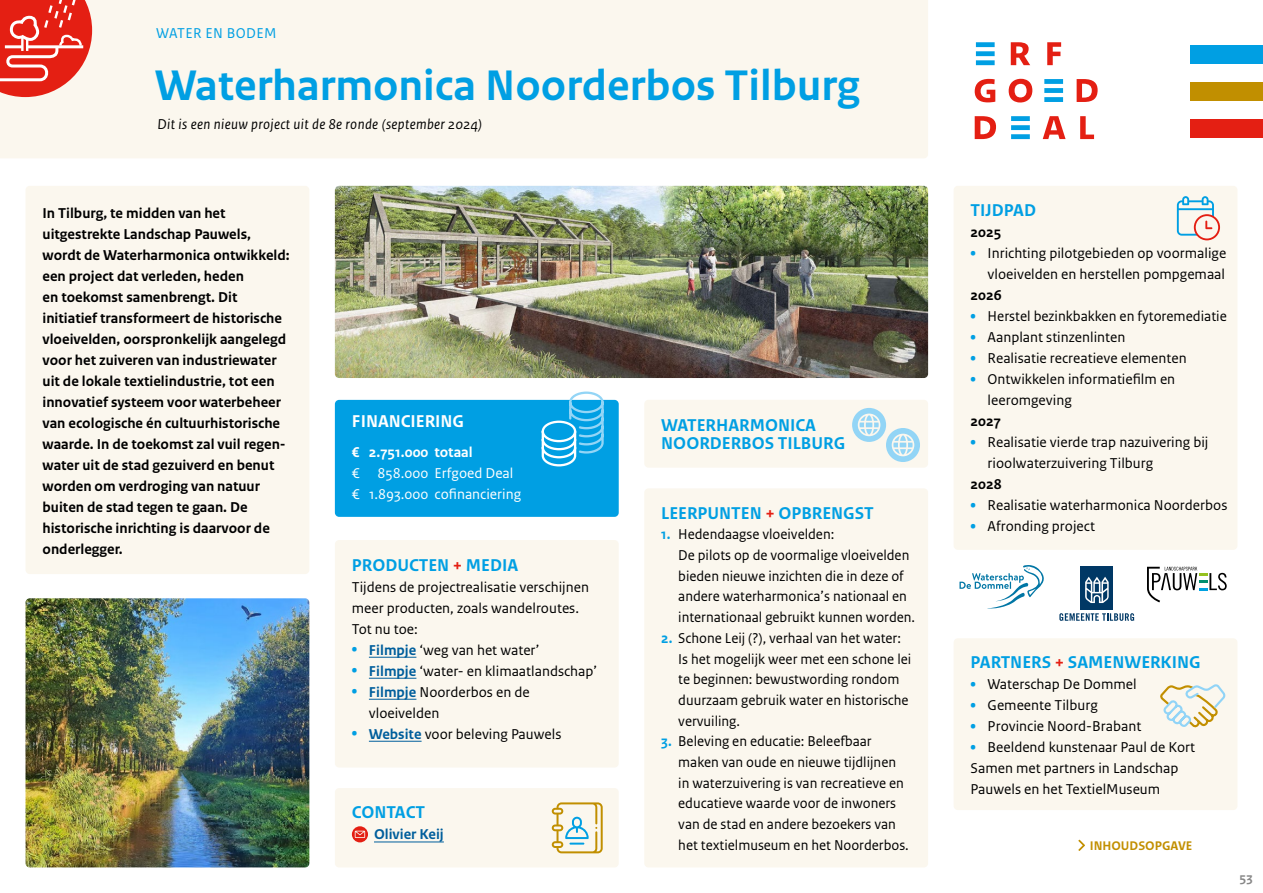
<style>
.page{position:relative;width:1263px;height:893px;background:#fff}
.page>*{position:absolute;margin:0;border:0;box-sizing:border-box;transform-origin:0 0}
.t1{font:700 45px "Rijksoverheid Sans Text";color:#009fe3}
.t2{font:700 18px/18px "Rijksoverheid Sans Text";color:#009fe3}
.t3{font:700 18px "Rijksoverheid Sans Text";color:#fff}
.t4{font:15px/20.7px "Rijksoverheid Sans Text";color:#000}
.t5{font:700 15px/21px "Rijksoverheid Sans Text";color:#000}
.t6{font:italic 15px "Rijksoverheid Sans Text";letter-spacing:.025em;color:#000}
.t7{font:15px/21px "Rijksoverheid Sans Text";color:#fff}
.t8{font:700 15px "Rijksoverheid Sans Text";color:#fff}
.t9{font:15px "Rijksoverheid Sans Text";letter-spacing:.025em;color:#009fe3}
.t10{font:700 15px "Rijksoverheid Sans Text";color:#005e9c}
.t11{font:700 13.5px "Rijksoverheid Sans Text";color:#878787}
.t12{font:700 13.2px "Rijksoverheid Sans Text";color:#c28f00}
.s1{color:#e41f13}
.s2{font-weight:700;font-size:19.5px;color:#009fe3}
.s3{font-weight:700;color:#005e9c}
.s4{font-weight:700;color:#009fe3}
</style>
<div class="page">
<div style="left:0;top:0;width:928px;height:158px;background:#fbf7ee"></div>
<div style="left:1190px;top:45px;width:73px;height:19px;background:#009fe3"></div>
<div style="left:1190px;top:120px;width:73px;height:18px;background:#e41f13"></div>
<div style="left:1190px;top:82px;width:73px;height:19px;background:#c18f00"></div>
<svg style="left:1011px;top:42px;width:19px;height:23px"></svg>
<svg style="left:1047px;top:42px;width:14px;height:23px"></svg>
<svg style="left:975px;top:79px;width:20px;height:23px"></svg>
<svg style="left:1009px;top:79px;width:23px;height:23px"></svg>
<svg style="left:1076px;top:79px;width:21px;height:23px"></svg>
<svg style="left:975px;top:116px;width:21px;height:23px"></svg>
<svg style="left:1043px;top:116px;width:22px;height:23px"></svg>
<svg style="left:1080px;top:116px;width:14px;height:23px"></svg>
<svg style="left:976px;top:42px;width:19px;height:23px"></svg>
<svg style="left:1011px;top:116px;width:19px;height:23px"></svg>
<svg style="left:1044px;top:79px;width:19px;height:23px"></svg>
<svg style="left:0;top:0;width:92px;height:97px;background:#ea544a"></svg>
<img style="left:335px;top:186px;width:593px;height:192px">
<div style="left:26px;top:186px;width:283px;height:388px;background:#fbf7ee;border-radius:4px"></div>
<div style="left:335px;top:400px;width:284px;height:117px;background:#009fe3;border-radius:4px"></div>
<svg style="left:540px;top:391px;width:65px;height:76px"></svg>
<div style="left:954px;top:638px;width:283px;height:172px;background:#fbf7ee;border-radius:4px"></div>
<svg style="left:1160px;top:684px;width:66px;height:44px"></svg>
<div style="left:335px;top:788px;width:284px;height:79px;background:#fbf7ee;border-radius:4px"></div>
<hr style="left:374px;top:842px;width:70px;height:1px;background:#005e9c">
<svg style="left:352px;top:826px;width:16px;height:16px"></svg>
<svg style="left:552px;top:802px;width:51px;height:51px"></svg>
<div style="left:644px;top:488px;width:284px;height:379px;background:#fbf7ee;border-radius:4px"></div>
<div style="left:954px;top:186px;width:283px;height:364px;background:#fbf7ee;border-radius:4px"></div>
<svg style="left:1177px;top:196px;width:43px;height:44px"></svg>
<div style="left:335px;top:540px;width:284px;height:227px;background:#fbf7ee;border-radius:4px"></div>
<hr style="left:369px;top:657px;width:47px;height:1px;background:#005e9c">
<hr style="left:369px;top:678px;width:47px;height:1px;background:#005e9c">
<hr style="left:369px;top:699px;width:47px;height:1px;background:#005e9c">
<hr style="left:369px;top:741px;width:53px;height:1px;background:#005e9c">
<img style="left:26px;top:598px;width:283px;height:269px">
<div style="left:644px;top:400px;width:284px;height:68px;background:#fbf7ee;border-radius:4px"></div>
<svg style="left:852px;top:408px;width:68px;height:54px"></svg>
<svg style="left:959px;top:565px;width:85px;height:44px"></svg>
<div style="left:1081px;top:566px;width:32px;height:44px;background:#003865"></div>
<svg style="left:1085px;top:577px;width:24px;height:26px"></svg>
<svg style="left:1059px;top:613px;width:75px;height:8px"></svg>
<svg style="left:1147px;top:567px;width:80px;height:35px"></svg>
<svg style="left:1078px;top:840px;width:7px;height:11px"></svg>
<p class="t9" style="left:156px;top:24px;width:122px">WATER EN BODEM</p>
<h1 class="t1" style="left:155px;top:60px;width:707px">Waterharmonica Noorderbos Tilburg</h1>
<p class="t6" style="left:157px;top:115px;width:326px">Dit is een nieuw project uit de 8e ronde (september 2024)</p>
<p class="t5" style="left:43px;top:203px;width:249px">In Tilburg, te midden van het uitgestrekte Landschap Pauwels, wordt de Waterharmonica ontwikkeld: een project dat verleden, heden<br>en toekomst samenbrengt. Dit initiatief transformeert de historische vloeivelden, oorspronkelijk aangelegd voor het zuiveren van industriewater uit de lokale textielindustrie, tot een innovatief systeem voor waterbeheer van ecologische én cultuurhistorische waarde. In de toekomst zal vuil regen&shy;water uit de stad gezuiverd en benut worden om verdroging van natuur buiten de stad tegen te gaan. De historische inrichting is daarvoor de onderlegger.</p>
<p class="t3" style="left:352px;top:411px;width:114px">FINANCIERING</p>
<p class="t8" style="left:352px;top:444px;width:122px">€ 2.751.000 totaal</p>
<p class="t7" style="left:352px;top:463px;width:171px">€ 858.000 Erfgoed Deal € 1.893.000 cofinanciering</p>
<p class="t2" style="left:352px;top:556px;width:168px">PRODUCTEN <span class="s1">+</span> MEDIA</p>
<p class="t4" style="left:352px;top:576px;width:239px">Tijdens de projectrealisatie verschijnen meer producten, zoals wandelroutes.<br>Tot nu toe:</p>
<p class="t4" style="left:352px;top:640px;width:189px"><span class="s2">•</span> <span class="s3">Filmpje</span> ‘weg van het water’</p>
<p class="t4" style="left:352px;top:661px;width:247px"><span class="s2">•</span> <span class="s3">Filmpje</span> ‘water- en klimaatlandschap’</p>
<p class="t4" style="left:369px;top:681px;width:162px;text-indent:-17px"><span class="s2">•</span> <span class="s3">Filmpje</span> Noorderbos en de vloeivelden</p>
<p class="t4" style="left:352px;top:724px;width:211px"><span class="s2">•</span> <span class="s3">Website</span> voor beleving Pauwels</p>
<p class="t2" style="left:352px;top:804px;width:75px">CONTACT</p>
<p class="t10" style="left:374px;top:826px;width:71px">Olivier Keij</p>
<p class="t2" style="left:661px;top:416px;width:185px">WATERHARMONICA<br>NOORDERBOS TILBURG</p>
<p class="t2" style="left:661px;top:504px;width:214px">LEERPUNTEN <span class="s1">+</span> OPBRENGST</p>
<p class="t4" style="left:678px;top:524px;width:238px;text-indent:-17px"><span class="s4">1.</span> Hedendaagse vloeivelden:<br>De pilots op de voormalige vloeivelden bieden nieuwe inzichten die in deze of andere waterharmonica’s nationaal en internationaal gebruikt kunnen worden.</p>
<p class="t4" style="left:678px;top:628px;width:234px;text-indent:-17px"><span class="s4">2.</span> Schone Leij (?), verhaal van het water:<br>Is het mogelijk weer met een schone lei te beginnen: bewustwording rondom duurzaam gebruik water en historische vervuiling.</p>
<p class="t4" style="left:678px;top:731px;width:232px;text-indent:-17px"><span class="s4">3.</span> Beleving en educatie: Beleefbaar maken van oude en nieuwe tijdlijnen in waterzuivering is van recreatieve en educatieve waarde voor de inwoners van de stad en andere bezoekers van het textielmuseum en het Noorderbos.</p>
<p class="t2" style="left:971px;top:202px;width:67px">TIJDPAD</p>
<p class="t5" style="left:971px;top:222px;width:32px">2025</p>
<p class="t4" style="left:971px;top:243px;width:257px;text-align:right"><span class="s2">•</span> Inrichting pilotgebieden op voormalige vloeivelden en herstellen pompgemaal</p>
<p class="t5" style="left:971px;top:285px;width:33px">2026</p>
<p class="t4" style="left:971px;top:306px;width:258px"><span class="s2">•</span> Herstel bezinkbakken en fytoremediatie</p>
<p class="t4" style="left:971px;top:327px;width:156px"><span class="s2">•</span> Aanplant stinzenlinten</p>
<p class="t4" style="left:971px;top:348px;width:218px"><span class="s2">•</span> Realisatie recreatieve elementen</p>
<p class="t4" style="left:988px;top:369px;width:189px;text-indent:-17px"><span class="s2">•</span> Ontwikkelen informatiefilm en leeromgeving</p>
<p class="t5" style="left:971px;top:411px;width:32px">2027</p>
<p class="t4" style="left:988px;top:432px;width:222px;text-indent:-17px"><span class="s2">•</span> Realisatie vierde trap nazuivering bij rioolwaterzuivering Tilburg</p>
<p class="t5" style="left:971px;top:474px;width:33px">2028</p>
<p class="t4" style="left:971px;top:495px;width:258px"><span class="s2">•</span> Realisatie waterharmonica Noorderbos</p>
<p class="t4" style="left:971px;top:516px;width:126px"><span class="s2">•</span> Afronding project</p>
<p class="t2" style="left:971px;top:654px;width:231px">PARTNERS <span class="s1">+</span> SAMENWERKING</p>
<p class="t4" style="left:971px;top:674px;width:167px"><span class="s2">•</span> Waterschap De Dommel</p>
<p class="t4" style="left:971px;top:695px;width:129px"><span class="s2">•</span> Gemeente Tilburg</p>
<p class="t4" style="left:971px;top:716px;width:172px"><span class="s2">•</span> Provincie Noord-Brabant</p>
<p class="t4" style="left:971px;top:737px;width:226px"><span class="s2">•</span> Beeldend kunstenaar Paul de Kort<br>Samen met partners in Landschap<br>Pauwels en het TextielMuseum</p>
<p class="t12" style="left:1090px;top:838px;width:104px">INHOUDSOPGAVE</p>
<p class="t11" style="left:1239px;top:869px;width:15px">53</p>
</div>
